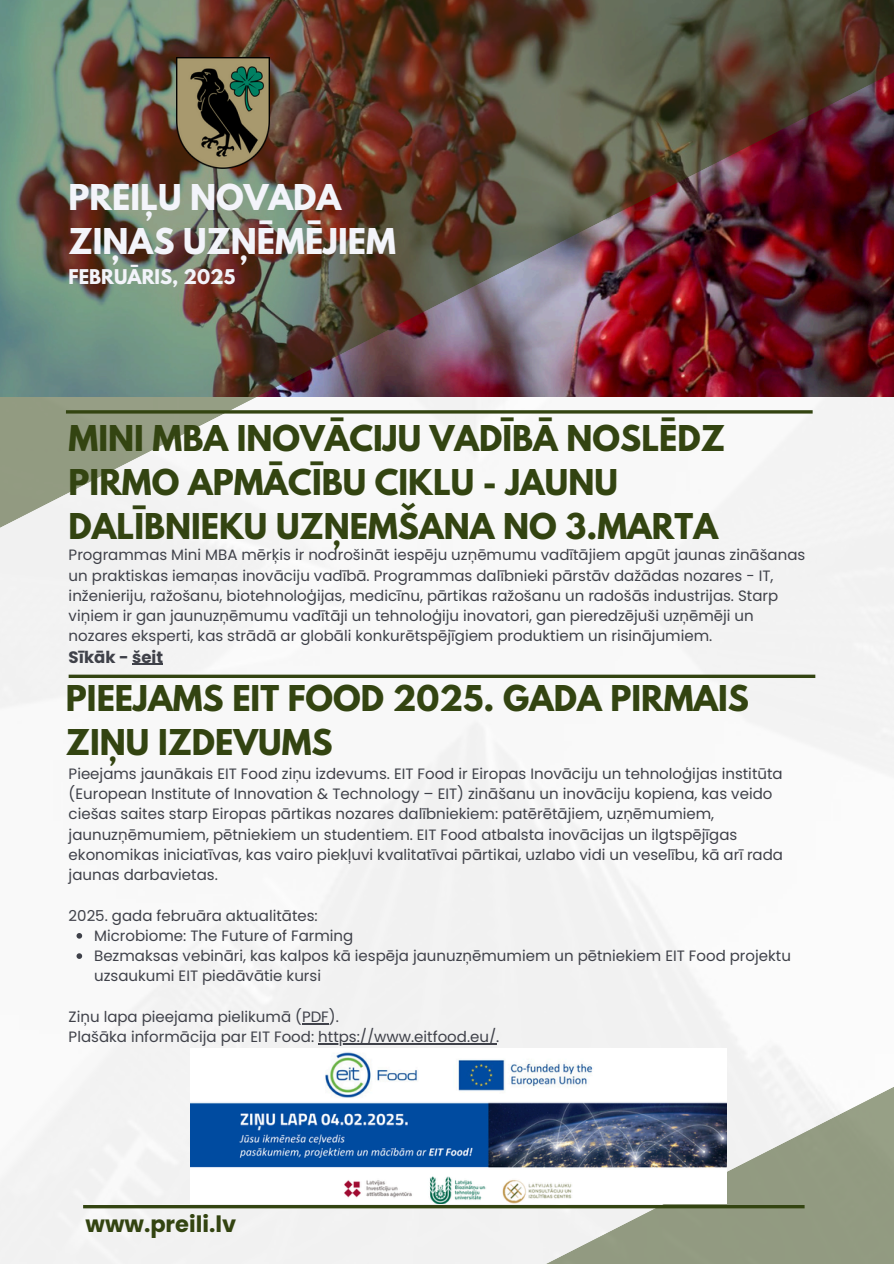
<style>
.page{position:relative;width:894px;height:1264px;background:#fff}
.page>*{position:absolute;margin:0;border:0;box-sizing:border-box;transform-origin:0 0}
.t1{font:700 31.5px/43.8px "League Spartan";color:#341}
.t2{font:700 31.5px/43.8px "League Spartan";color:#f3f4fa}
.t3{font:700 22.5px "Poppins";color:#341}
.t4{font:700 18px "League Spartan";color:#f3f4fa}
.t5{font:700 16.5px "Poppins";color:#3f4149}
.t6{font:15px/20.2px "Poppins";color:#3f4149}
</style>
<div class="page">
<img style="left:0;top:548px;width:893px;height:715px">
<svg style="left:429px;top:944px;width:464px;height:319px;fill:#f1f1f1"></svg>
<svg style="left:69px;top:674px;width:746px;height:4px;background:#516035"></svg>
<img style="left:0;top:0;width:893px;height:548px">
<img style="left:177px;top:58px;width:92px;height:110px">
<svg style="left:83px;top:1204px;width:721px;height:4px;fill:#341"></svg>
<img style="left:190px;top:1048px;width:536px;height:155px">
<hr style="left:132px;top:664px;width:31px;height:1px;background:#3f4149">
<svg style="left:76px;top:933px;width:6px;height:5px"></svg>
<svg style="left:76px;top:953px;width:6px;height:5px"></svg>
<svg style="left:302px;top:1023px;width:27px;height:1px"></svg>
<hr style="left:318px;top:1043px;width:178px;height:1px;background:#3f4149">
<p class="t2" style="left:69px;top:179px;width:328px">PREIĻU NOVADA<br>ZIŅAS UZŅĒMĒJIEM</p>
<p class="t4" style="left:69px;top:268px;width:168px">FEBRUĀRIS, 2025</p>
<p class="t1" style="left:69px;top:420px;width:657px">MINI MBA INOVĀCIJU VADĪBĀ NOSLĒDZ<br>PIRMO APMĀCĪBU CIKLU - JAUNU<br>DALĪBNIEKU UZŅEMŠANA NO 3.MARTA</p>
<h1 class="t6" style="left:69px;top:545px;width:738px">Programmas Mini MBA mērķis ir nodrošināt iespēju uzņēmumu vadītājiem apgūt jaunas zināšanas un praktiskas iemaņas inovāciju vadībā. Programmas dalībnieki pārstāv dažādas nozares - IT, inženieriju, ražošanu, biotehnoloģijas, medicīnu, pārtikas ražošanu un radošās industrijas. Starp viņiem ir gan jaunuzņēmumu vadītāji un tehnoloģiju inovatori, gan pieredzējuši uzņēmēji un nozares eksperti, kas strādā ar globāli konkurētspējīgiem produktiem un risinājumiem.</h1>
<p class="t5" style="left:69px;top:645px;width:96px">Sīkāk - šeit</p>
<p class="t1" style="left:66px;top:681px;width:684px">PIEEJAMS EIT FOOD 2025. GADA PIRMAIS<br>ZIŅU IZDEVUMS</p>
<p class="t6" style="left:69px;top:763px;width:715px">Pieejams jaunākais EIT Food ziņu izdevums. EIT Food ir Eiropas Inovāciju un tehnoloģijas institūta (European Institute of Innovation &amp; Technology – EIT) zināšanu un inovāciju kopiena, kas veido ciešas saites starp Eiropas pārtikas nozares dalībniekiem: patērētājiem, uzņēmumiem, jaunuzņēmumiem, pētniekiem un studentiem. EIT Food atbalsta inovācijas un ilgtspējīgas ekonomikas iniciatīvas, kas vairo piekļuvi kvalitatīvai pārtikai, uzlabo vidi un veselību, kā arī rada jaunas darbavietas.</p>
<p class="t6" style="left:69px;top:905px;width:250px">2025. gada februāra aktualitātes:</p>
<h1 class="t6" style="left:94px;top:925px;width:261px">Microbiome: The Future of Farming</h1>
<p class="t6" style="left:94px;top:945px;width:698px">Bezmaksas vebināri, kas kalpos kā iespēja jaunuzņēmumiem un pētniekiem EIT Food projektu uzsaukumi EIT piedāvātie kursi</p>
<p class="t6" style="left:69px;top:1006px;width:271px">Ziņu lapa pieejama pielikumā (PDF).</p>
<p class="t6" style="left:69px;top:1026px;width:432px">Plašāka informācija par EIT Food: https://www.eitfood.eu/.</p>
<h1 class="t3" style="left:85px;top:1208px;width:152px">www.preili.lv</h1>
</div>
